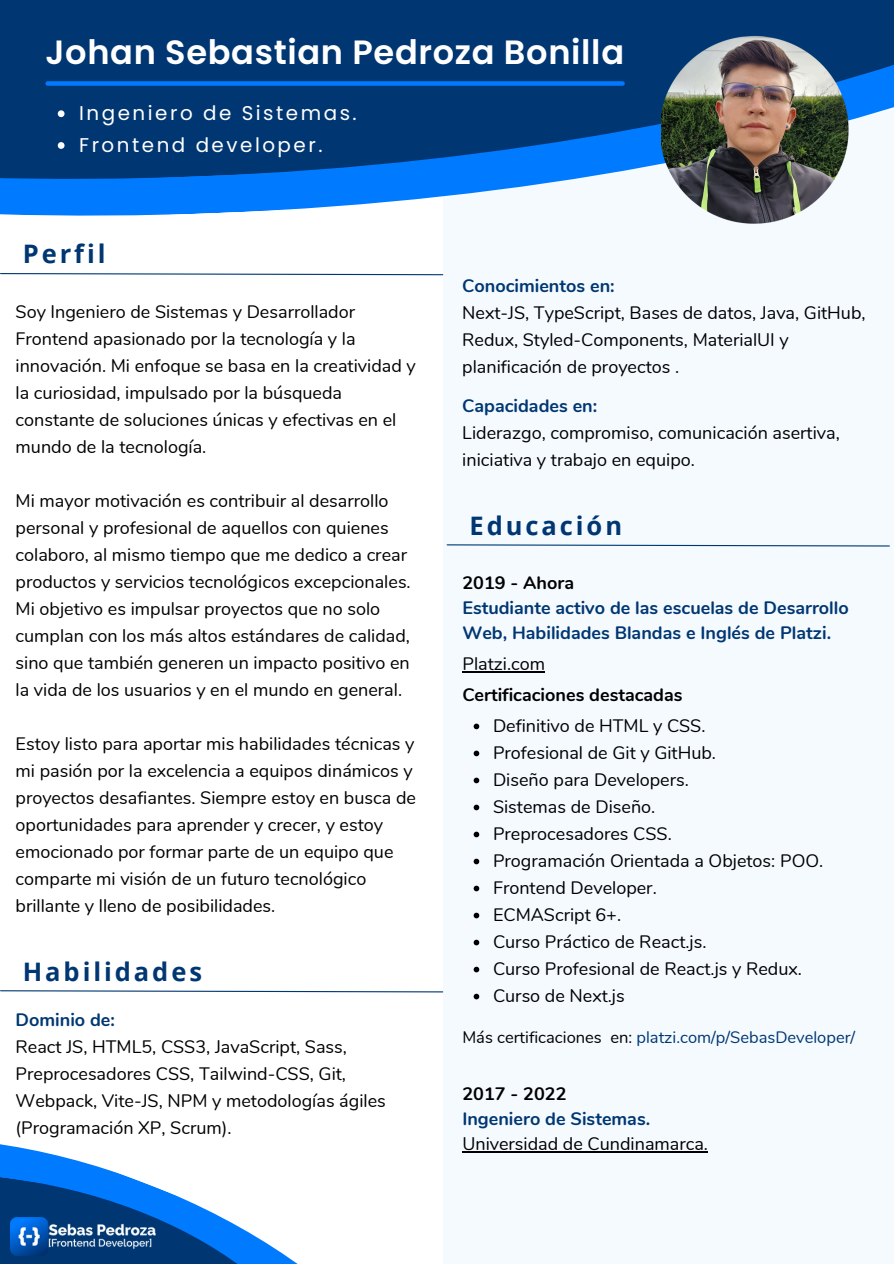
<style>
.page{position:relative;width:894px;height:1264px;background:#fff}
.page>*{position:absolute;margin:0;border:0;box-sizing:border-box;transform-origin:0 0}
.t1{font:600 33.6px "Poppins";letter-spacing:.02em;color:#fff}
.t2{font:700 25.5px "Open Sans";letter-spacing:.115em;color:#003772}
.t3{font:19.8px "Poppins";letter-spacing:.125em;color:#fff}
.t4{font:18px/27px "Nunito";color:#000}
.t5{font:700 18px/24.8px "Nunito";color:#003772}
.t6{font:700 18px "Nunito";color:#000}
.t7{font:16.5px "Nunito";color:#003772}
.s1{font-weight:700;color:#003772}
.s2{color:#000}
</style>
<div class="page">
<div style="left:443px;top:0;width:450px;height:1263px;background:#f5faff"></div>
<svg style="left:0;top:201px;width:396px;height:15px;fill:#007aff"></svg>
<svg style="left:0;top:0;width:893px;height:201px;fill:#003772"></svg>
<svg style="left:0;top:1151px;width:296px;height:112px"></svg>
<img style="left:11px;top:1217px;width:145px;height:38px">
<div style="left:48px;top:81px;width:574px;height:5px;background:#007aff"></div>
<svg style="left:58px;top:110px;width:6px;height:7px"></svg>
<img style="left:661px;top:33px;width:186px;height:191px">
<hr style="left:462px;top:1151px;width:246px;height:1px;background:#000">
<hr style="left:462px;top:671px;width:83px;height:1px;background:#000">
<svg style="left:473px;top:723px;width:6px;height:6px"></svg>
<svg style="left:473px;top:750px;width:6px;height:6px"></svg>
<svg style="left:473px;top:777px;width:6px;height:6px"></svg>
<svg style="left:473px;top:804px;width:6px;height:6px"></svg>
<svg style="left:473px;top:831px;width:6px;height:6px"></svg>
<svg style="left:473px;top:858px;width:6px;height:6px"></svg>
<svg style="left:473px;top:885px;width:6px;height:6px"></svg>
<svg style="left:473px;top:912px;width:6px;height:6px"></svg>
<svg style="left:473px;top:939px;width:6px;height:6px"></svg>
<svg style="left:473px;top:966px;width:6px;height:6px"></svg>
<svg style="left:473px;top:993px;width:6px;height:6px"></svg>
<svg style="left:0;top:273px;width:444px;height:3px"></svg>
<svg style="left:0;top:990px;width:444px;height:3px"></svg>
<svg style="left:446px;top:544px;width:444px;height:3px"></svg>
<svg style="left:58px;top:142px;width:6px;height:7px"></svg>
<p class="t1" style="left:45px;top:28px;width:580px">Johan Sebastian Pedroza Bonilla</p>
<p class="t3" style="left:79px;top:100px;width:279px">Ingeniero de Sistemas.</p>
<p class="t3" style="left:79px;top:131px;width:245px">Frontend developer.</p>
<h4 class="t2" style="left:23px;top:236px;width:84px">Perfil</h4>
<p class="t4" style="left:16px;top:298px;width:401px">Soy Ingeniero de Sistemas y Desarrollador Frontend apasionado por la tecnología y la innovación. Mi enfoque se basa en la creatividad y la curiosidad, impulsado por la búsqueda constante de soluciones únicas y efectivas en el mundo de la tecnología.</p>
<h2 class="t4" style="left:16px;top:487px;width:396px">Mi mayor motivación es contribuir al desarrollo personal y profesional de aquellos con quienes colaboro, al mismo tiempo que me dedico a crear productos y servicios tecnológicos excepcionales.<br>Mi objetivo es impulsar proyectos que no solo cumplan con los más altos estándares de calidad, sino que también generen un impacto positivo en la vida de los usuarios y en el mundo en general.</h2>
<h4 class="t4" style="left:16px;top:730px;width:402px">Estoy listo para aportar mis habilidades técnicas y mi pasión por la excelencia a equipos dinámicos y proyectos desafiantes. Siempre estoy en busca de oportunidades para aprender y crecer, y estoy emocionado por formar parte de un equipo que comparte mi visión de un futuro tecnológico brillante y lleno de posibilidades.</h4>
<h2 class="t2" style="left:23px;top:953px;width:181px">Habilidades</h2>
<h4 class="t4" style="left:16px;top:1006px;width:372px"><span class="s1">Dominio de:<br></span>React JS, HTML5, CSS3, JavaScript, Sass, Preprocesadores CSS, Tailwind-CSS, Git, Webpack, Vite-JS, NPM y metodologías ágiles (Programación XP, Scrum).</h4>
<p class="t4" style="left:462px;top:272px;width:405px"><span class="s1">Conocimientos en:<br></span>Next-JS, TypeScript, Bases de datos, Java, GitHub, Redux, Styled-Components, MaterialUI y planificación de proyectos .</p>
<h3 class="t5" style="left:462px;top:394px;width:136px">Capacidades en:</h3>
<p class="t4" style="left:462px;top:420px;width:379px">Liderazgo, compromiso, comunicación asertiva, iniciativa y trabajo en equipo.</p>
<h4 class="t2" style="left:469px;top:507px;width:154px">Educación</h4>
<h3 class="t6" style="left:462px;top:571px;width:113px">2019 - Ahora</h3>
<p class="t5" style="left:462px;top:596px;width:388px">Estudiante activo de las escuelas de Desarrollo<br>Web, Habilidades Blandas e Inglés de Platzi.</p>
<h2 class="t4" style="left:462px;top:650px;width:84px">Platzi.com</h2>
<p class="t6" style="left:462px;top:683px;width:222px">Certificaciones destacadas</p>
<h3 class="t4" style="left:493px;top:712px;width:214px">Definitivo de HTML y CSS.</h3>
<p class="t4" style="left:493px;top:739px;width:224px">Profesional de Git y GitHub.</p>
<p class="t4" style="left:493px;top:766px;width:197px">Diseño para Developers.</p>
<p class="t4" style="left:493px;top:793px;width:164px">Sistemas de Diseño.</p>
<p class="t4" style="left:493px;top:820px;width:180px">Preprocesadores CSS.</p>
<p class="t4" style="left:493px;top:847px;width:332px">Programación Orientada a Objetos: POO.</p>
<p class="t4" style="left:493px;top:874px;width:165px">Frontend Developer.</p>
<p class="t4" style="left:493px;top:901px;width:130px">ECMAScript 6+.</p>
<p class="t4" style="left:493px;top:928px;width:215px">Curso Práctico de React.js.</p>
<p class="t4" style="left:493px;top:955px;width:310px">Curso Profesional de React.js y Redux.</p>
<p class="t4" style="left:493px;top:982px;width:133px">Curso de Next.js</p>
<p class="t7" style="left:462px;top:1026px;width:394px"><span class="s2">Más certificaciones en:</span> platzi.com/p/SebasDeveloper/</p>
<h4 class="t6" style="left:462px;top:1082px;width:106px">2017 - 2022</h4>
<p class="t5" style="left:462px;top:1106px;width:189px">Ingeniero de Sistemas.</p>
<h4 class="t4" style="left:462px;top:1130px;width:247px">Universidad de Cundinamarca.</h4>
</div>
